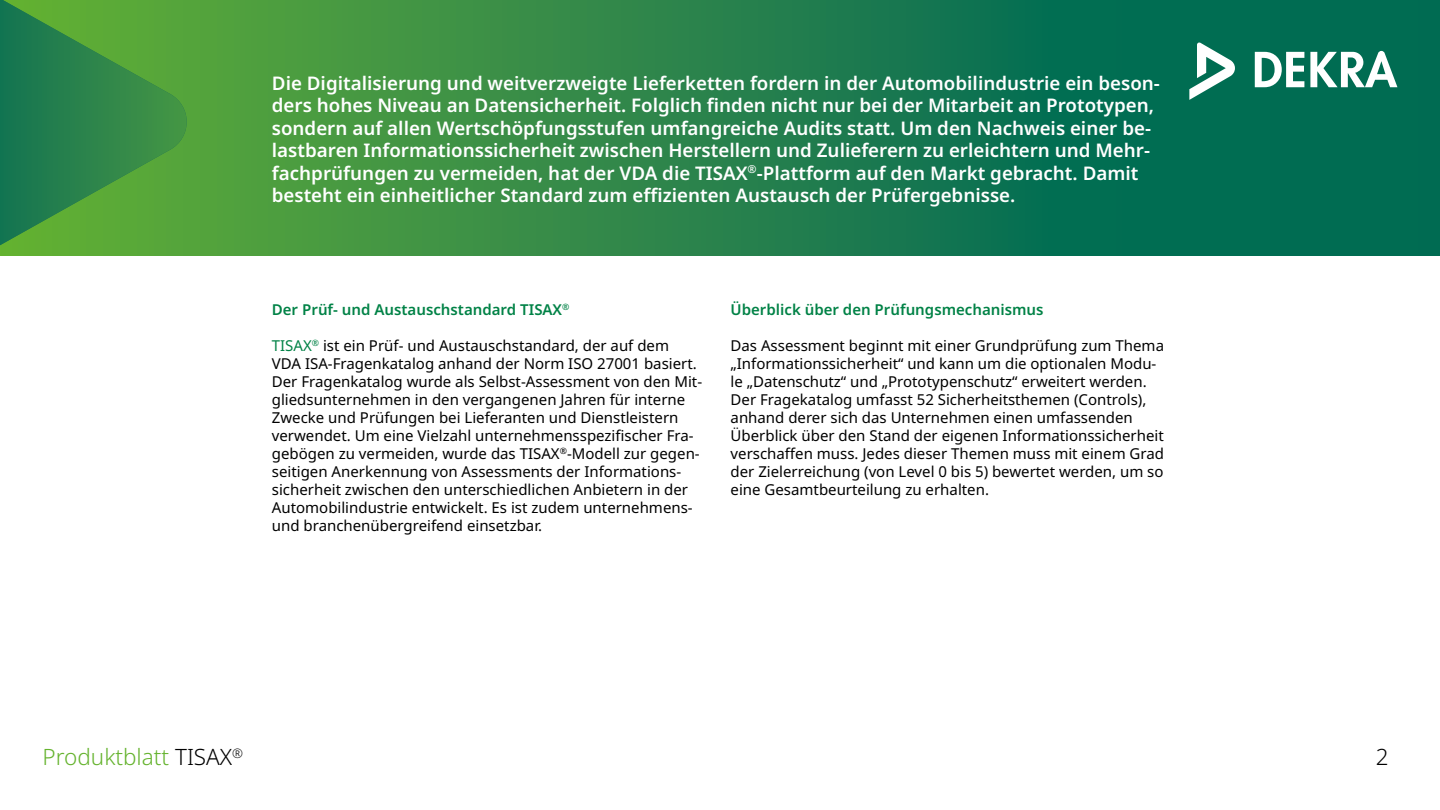
<style>
.page{position:relative;width:1440px;height:810px;background:#fff}
.page>*{position:absolute;margin:0;border:0;box-sizing:border-box;transform-origin:0 0}
.t1{font:300 22.5px "Noto Sans";color:#65b32e}
.t2{font:300 22.5px "Noto Sans";color:#000}
.t3{font:600 18.75px/22.5px "Noto Sans";color:#fff}
.t4{font:15px/18px "Noto Sans";color:#000}
.t5{font:600 15px "Noto Sans";color:#008246}
.s1{color:#008246}
.s2{color:#000}
</style>
<div class="page">
<svg style="left:192px;top:0;width:1248px;height:255px;background:#21804b"></svg>
<svg style="left:0;top:0;width:192px;height:256px;background:#3b9143"></svg>
<svg style="left:1255px;top:52px;width:49px;height:35px"></svg>
<svg style="left:1310px;top:51px;width:87px;height:36px"></svg>
<svg style="left:1189px;top:42px;width:46px;height:58px"></svg>
<p class="t3" style="left:272px;top:72px;width:890px">Die Digitalisierung und weitverzweigte Lieferketten fordern in der Automobilindustrie ein beson&shy;ders hohes Niveau an Datensicherheit. Folglich finden nicht nur bei der Mitarbeit an Prototypen, sondern auf allen Wertschöpfungsstufen umfangreiche Audits statt. Um den Nachweis einer be&shy;lastbaren Informationssicherheit zwischen Herstellern und Zulieferern zu erleichtern und Mehr&shy;fachprüfungen zu vermeiden, hat der VDA die TISAX<sup>®</sup>-Plattform auf den Markt gebracht. Damit besteht ein einheitlicher Standard zum effizienten Austausch der Prüfergebnisse.</p>
<p class="t5" style="left:272px;top:301px;width:299px">Der Prüf- und Austauschstandard TISAX<sup>®</sup></p>
<p class="t4" style="left:272px;top:337px;width:432px"><span class="s1">TISAX</span><sup>®</sup> ist ein Prüf- und Austauschstandard, der auf dem<br>VDA ISA-Fragenkatalog anhand der Norm ISO 27001 basiert.<br>Der Fragenkatalog wurde als Selbst-Assessment von den Mit&shy;gliedsunternehmen in den vergangenen Jahren für interne Zwecke und Prüfungen bei Lieferanten und Dienstleistern verwendet. Um eine Vielzahl unternehmensspezifischer Fra&shy;gebögen zu vermeiden, wurde das TISAX<sup>®</sup>-Modell zur gegen&shy;seitigen Anerkennung von Assessments der Informations&shy;sicherheit zwischen den unterschiedlichen Anbietern in der Automobilindustrie entwickelt. Es ist zudem unternehmens&shy;und branchenübergreifend einsetzbar.</p>
<p class="t5" style="left:731px;top:301px;width:314px">Überblick über den Prüfungsmechanismus</p>
<p class="t4" style="left:731px;top:337px;width:435px">Das Assessment beginnt mit einer Grundprüfung zum Thema „Informationssicherheit“ und kann um die optionalen Modu&shy;le „Datenschutz“ und „Prototypenschutz“ erweitert werden.<br>Der Fragekatalog umfasst 52 Sicherheitsthemen (Controls), anhand derer sich das Unternehmen einen umfassenden Überblick über den Stand der eigenen Informationssicherheit verschaffen muss. Jedes dieser Themen muss mit einem Grad der Zielerreichung (von Level 0 bis 5) bewertet werden, um so eine Gesamtbeurteilung zu erhalten.</p>
<h1 class="t1" style="left:43px;top:744px;width:202px">Produktblatt <span class="s2">TISAX</span><sup>®</sup></h1>
<h1 class="t2" style="left:1376px;top:744px;width:14px">2</h1>
</div>
